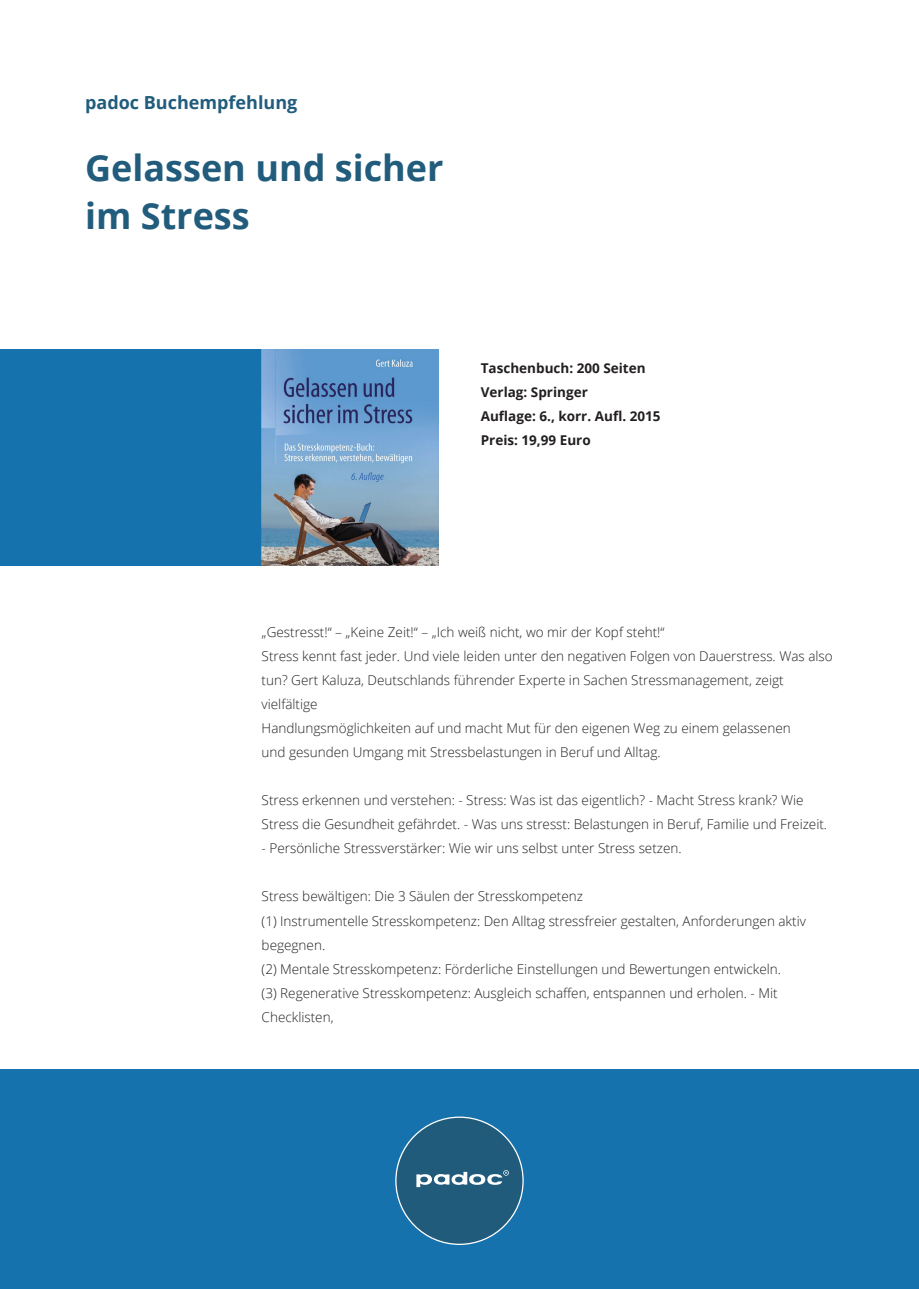
<style>
.page{position:relative;width:919px;height:1289px;background:#fff}
.page>*{position:absolute;margin:0;border:0;box-sizing:border-box;transform-origin:0 0}
.t1{font:700 36px "Open Sans";color:#215c7c}
.t2{font:700 18px "Open Sans";color:#215c7c}
.t3{font:300 13.5px/24px "Open Sans";color:#231f20}
.t4{font:700 13.5px "Open Sans";color:#231f20}
</style>
<div class="page">
<div style="left:0;top:349px;width:261px;height:216px;background:#1672ac"></div>
<div style="left:0;top:1069px;width:918px;height:219px;background:#1672ac"></div>
<svg style="left:395px;top:1116px;width:128px;height:128px"></svg>
<img style="left:261px;top:349px;width:177px;height:216px">
<p class="t2" style="left:85px;top:90px;width:214px">padoc Buchempfehlung</p>
<p class="t1" style="left:85px;top:143px;width:360px">Gelassen und sicher</p>
<p class="t1" style="left:85px;top:191px;width:166px">im Stress</p>
<p class="t4" style="left:480px;top:359px;width:166px">Taschenbuch: 200 Seiten</p>
<p class="t4" style="left:480px;top:383px;width:108px">Verlag: Springer</p>
<p class="t4" style="left:480px;top:407px;width:181px">Auflage: 6., korr. Aufl. 2015</p>
<p class="t4" style="left:480px;top:431px;width:111px">Preis: 19,99 Euro</p>
<p class="t3" style="left:261px;top:620px;width:404px">„Gestresst!“ – „Keine Zeit!“ – „Ich weiß nicht, wo mir der Kopf steht!“</p>
<p class="t3" style="left:261px;top:644px;width:572px">Stress kennt fast jeder. Und viele leiden unter den negativen Folgen von Dauerstress. Was also</p>
<p class="t3" style="left:261px;top:668px;width:523px">tun? Gert Kaluza, Deutschlands führender Experte in Sachen Stressmanagement, zeigt vielfältige</p>
<p class="t3" style="left:261px;top:716px;width:530px">Handlungsmöglichkeiten auf und macht Mut für den eigenen Weg zu einem gelassenen</p>
<p class="t3" style="left:261px;top:740px;width:400px">und gesunden Umgang mit Stressbelastungen in Beruf und Alltag.</p>
<p class="t3" style="left:261px;top:788px;width:543px">Stress erkennen und verstehen: - Stress: Was ist das eigentlich? - Macht Stress krank? Wie</p>
<p class="t3" style="left:261px;top:812px;width:567px">Stress die Gesundheit gefährdet. - Was uns stresst: Belastungen in Beruf, Familie und Freizeit.</p>
<p class="t3" style="left:261px;top:836px;width:421px">- Persönliche Stressverstärker: Wie wir uns selbst unter Stress setzen.</p>
<p class="t3" style="left:261px;top:884px;width:323px">Stress bewältigen: Die 3 Säulen der Stresskompetenz</p>
<p class="t3" style="left:261px;top:908px;width:545px">(1) Instrumentelle Stresskompetenz: Den Alltag stressfreier gestalten, Anforderungen aktiv begegnen.</p>
<p class="t3" style="left:261px;top:956px;width:521px">(2) Mentale Stresskompetenz: Förderliche Einstellungen und Bewertungen entwickeln.</p>
<p class="t3" style="left:261px;top:980px;width:517px">(3) Regenerative Stresskompetenz: Ausgleich schaffen, entspannen und erholen. - Mit<br>Checklisten,</p>
</div>
